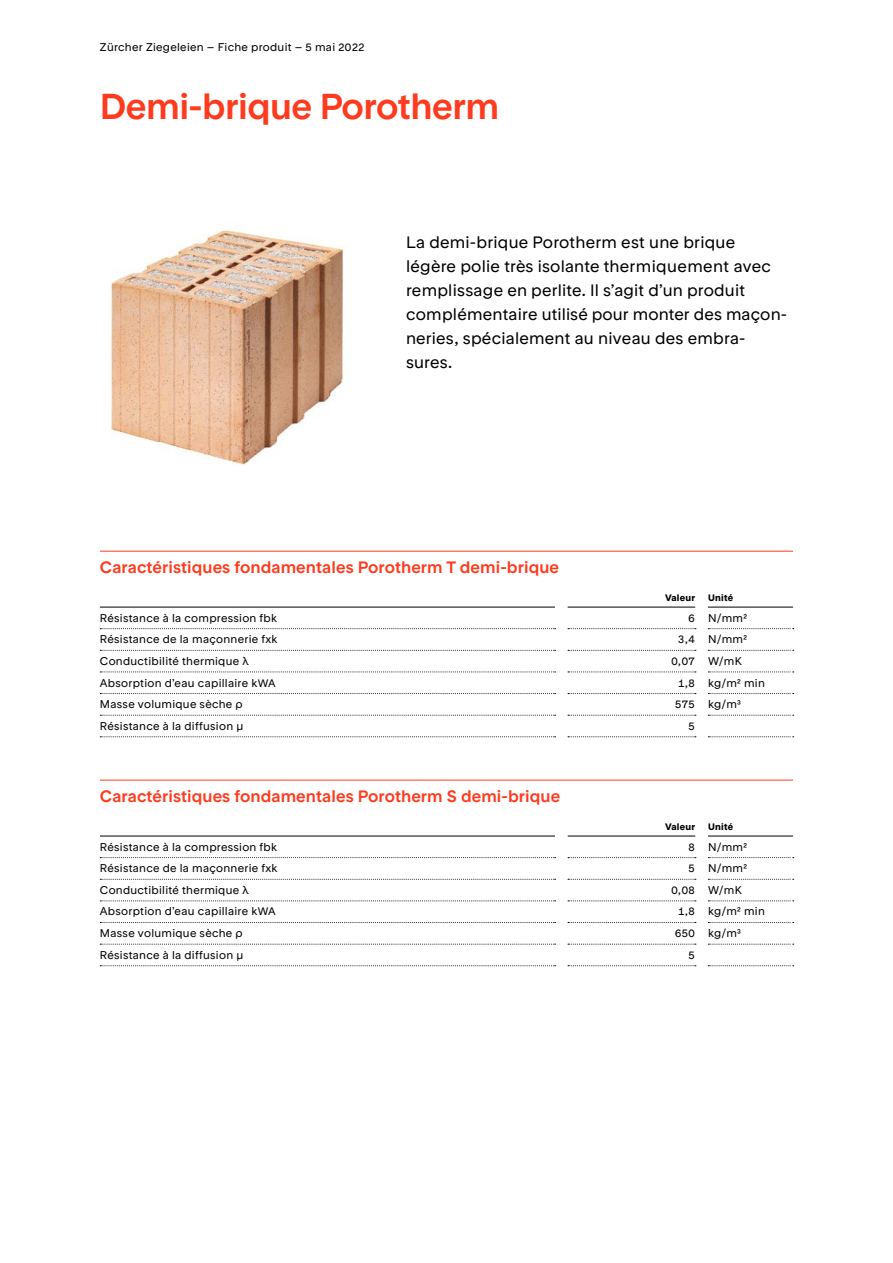
<style>
.page{position:relative;width:893px;height:1263px;background:#fff}
.page>*{position:absolute;margin:0;border:0;box-sizing:border-box;transform-origin:0 0}
.t1{font:500 36px "RT Rondelle";letter-spacing:-.015em;color:#fe3b1f}
.t2{font:16.5px/24px "RT Rondelle";letter-spacing:.01em;color:#000}
.t3{font:500 16.5px "RT Rondelle";letter-spacing:.005em;color:#fe3b1f}
.t4{font:11.25px "RT Rondelle";letter-spacing:.025em;color:#000}
.t5{font:700 9.3px "RT Rondelle";letter-spacing:.025em;color:#000}
.s1{font-size:10.95px}
</style>
<div class="page">
<img style="left:138px;top:230px;width:206px;height:235px">
<hr style="left:100px;top:551px;width:693px;height:1px;background:#fe3b1f">
<hr style="left:100px;top:607px;width:455px;height:1px;background:#000">
<hr style="left:568px;top:607px;width:127px;height:1px;background:#000">
<hr style="left:708px;top:607px;width:85px;height:1px;background:#000">
<svg style="left:568px;top:736px;width:128px;height:1px"></svg>
<svg style="left:138px;top:736px;width:418px;height:1px"></svg>
<svg style="left:708px;top:736px;width:86px;height:1px"></svg>
<svg style="left:568px;top:715px;width:128px;height:1px"></svg>
<svg style="left:138px;top:715px;width:418px;height:1px"></svg>
<svg style="left:708px;top:715px;width:86px;height:1px"></svg>
<svg style="left:568px;top:693px;width:128px;height:1px"></svg>
<svg style="left:138px;top:693px;width:418px;height:1px"></svg>
<svg style="left:708px;top:693px;width:86px;height:1px"></svg>
<svg style="left:568px;top:672px;width:128px;height:1px"></svg>
<svg style="left:138px;top:672px;width:418px;height:1px"></svg>
<svg style="left:708px;top:672px;width:86px;height:1px"></svg>
<svg style="left:708px;top:650px;width:86px;height:1px"></svg>
<svg style="left:138px;top:650px;width:418px;height:1px"></svg>
<svg style="left:568px;top:650px;width:128px;height:1px"></svg>
<svg style="left:568px;top:628px;width:128px;height:1px"></svg>
<svg style="left:138px;top:628px;width:418px;height:1px"></svg>
<svg style="left:708px;top:628px;width:86px;height:1px"></svg>
<hr style="left:100px;top:780px;width:693px;height:1px;background:#fe3b1f">
<hr style="left:100px;top:835px;width:455px;height:1px;background:#000">
<hr style="left:568px;top:835px;width:127px;height:1px;background:#000">
<hr style="left:708px;top:835px;width:85px;height:1px;background:#000">
<svg style="left:568px;top:965px;width:128px;height:1px"></svg>
<svg style="left:138px;top:965px;width:418px;height:1px"></svg>
<svg style="left:708px;top:965px;width:86px;height:1px"></svg>
<svg style="left:568px;top:944px;width:128px;height:1px"></svg>
<svg style="left:138px;top:944px;width:418px;height:1px"></svg>
<svg style="left:708px;top:944px;width:86px;height:1px"></svg>
<svg style="left:568px;top:922px;width:128px;height:1px"></svg>
<svg style="left:138px;top:922px;width:418px;height:1px"></svg>
<svg style="left:708px;top:922px;width:86px;height:1px"></svg>
<svg style="left:568px;top:900px;width:128px;height:1px"></svg>
<svg style="left:138px;top:900px;width:418px;height:1px"></svg>
<svg style="left:708px;top:900px;width:86px;height:1px"></svg>
<svg style="left:708px;top:879px;width:86px;height:1px"></svg>
<svg style="left:138px;top:879px;width:418px;height:1px"></svg>
<svg style="left:568px;top:879px;width:128px;height:1px"></svg>
<svg style="left:568px;top:857px;width:128px;height:1px"></svg>
<svg style="left:138px;top:857px;width:418px;height:1px"></svg>
<svg style="left:708px;top:857px;width:86px;height:1px"></svg>
<svg style="left:99px;top:272px;width:39px;height:695px"></svg>
<p class="t4" style="left:100px;top:40px;width:129px">Accessoires Porotherm</p>
<p class="t4" style="left:100px;top:41px;width:266px">Zürcher Ziegeleien – Fiche produit – 5 mai 2022</p>
<h1 class="t1" style="left:100px;top:84px;width:401px">Demi-brique Porotherm</h1>
<h2 class="t2" style="left:406px;top:230px;width:383px">La demi-brique Porotherm est une brique légère polie très isolante thermiquement avec remplissage en perlite. Il s’agit d’un produit complémentaire utilisé pour monter des maçon&shy;neries, spécialement au niveau des embra&shy;sures.</h2>
<h2 class="t3" style="left:100px;top:557px;width:461px">Caractéristiques fondamentales Porotherm T demi-brique</h2>
<p class="t5" style="left:665px;top:592px;width:32px">Valeur</p>
<p class="t5" style="left:708px;top:592px;width:27px">Unité</p>
<p class="t4" style="left:100px;top:611px;width:179px">Résistance à la compression fbk</p>
<p class="t4" style="left:688px;top:611px;width:60px">6 N/mm2</p>
<p class="t4" style="left:100px;top:633px;width:179px">Résistance de la maçonnerie fxk</p>
<p class="t4" style="left:678px;top:633px;width:71px">3,4 N/mm2</p>
<p class="t4" style="left:100px;top:654px;width:150px">Conductibilité thermique λ</p>
<p class="t4" style="left:671px;top:654px;width:72px">0,07 W/mK</p>
<p class="t4" style="left:100px;top:676px;width:177px">Absorption d’eau capillaire k<span class="s1">WA</span></p>
<p class="t4" style="left:678px;top:676px;width:88px">1,8 kg/m2 min</p>
<p class="t4" style="left:100px;top:697px;width:144px">Masse volumique sèche ρ</p>
<p class="t4" style="left:675px;top:697px;width:68px">575 kg/m3</p>
<p class="t4" style="left:100px;top:719px;width:145px">Résistance à la diffusion μ</p>
<p class="t4" style="left:688px;top:719px;width:8px">5</p>
<h2 class="t3" style="left:100px;top:786px;width:462px">Caractéristiques fondamentales Porotherm S demi-brique</h2>
<p class="t5" style="left:665px;top:821px;width:32px">Valeur</p>
<p class="t5" style="left:708px;top:821px;width:27px">Unité</p>
<p class="t4" style="left:100px;top:840px;width:179px">Résistance à la compression fbk</p>
<p class="t4" style="left:688px;top:840px;width:60px">8 N/mm2</p>
<p class="t4" style="left:100px;top:862px;width:179px">Résistance de la maçonnerie fxk</p>
<p class="t4" style="left:688px;top:862px;width:60px">5 N/mm2</p>
<p class="t4" style="left:100px;top:883px;width:150px">Conductibilité thermique λ</p>
<p class="t4" style="left:671px;top:883px;width:72px">0,08 W/mK</p>
<p class="t4" style="left:100px;top:905px;width:177px">Absorption d’eau capillaire k<span class="s1">WA</span></p>
<p class="t4" style="left:678px;top:905px;width:88px">1,8 kg/m2 min</p>
<p class="t4" style="left:100px;top:926px;width:144px">Masse volumique sèche ρ</p>
<p class="t4" style="left:675px;top:926px;width:68px">650 kg/m3</p>
<p class="t4" style="left:100px;top:948px;width:145px">Résistance à la diffusion μ</p>
<p class="t4" style="left:688px;top:948px;width:8px">5</p>
</div>
